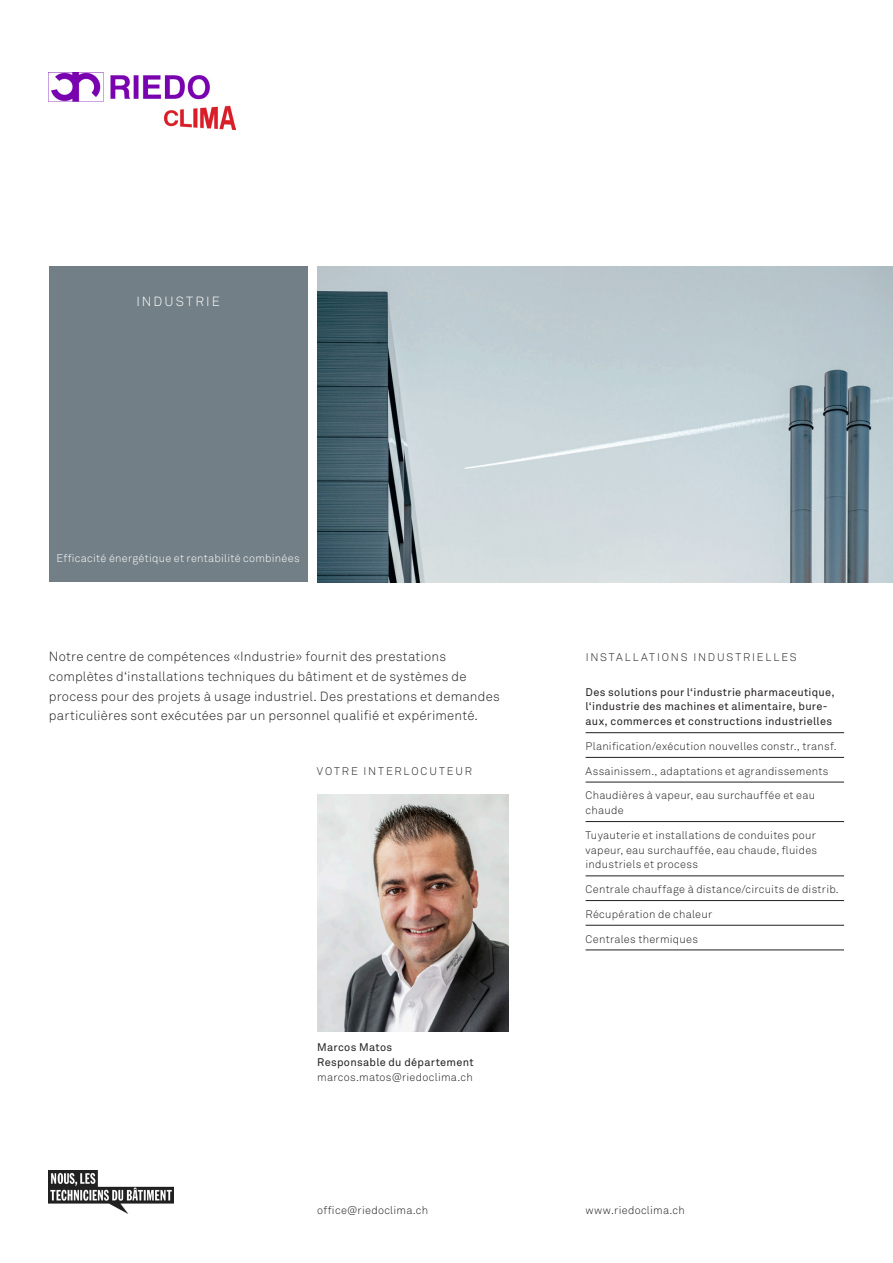
<style>
.page{position:relative;width:893px;height:1263px;background:#fff}
.page>*{position:absolute;margin:0;border:0;box-sizing:border-box;transform-origin:0 0}
.t1{font:300 13.2px/19.8px "Akkurat Std";letter-spacing:.015em;color:#231f20}
.t2{font:300 13.2px "Akkurat Std";letter-spacing:.16em;color:#fff}
.Underline-Thin{font:300 10.95px/14.9px "Akkurat Std";letter-spacing:.025em;color:#231f20}
.Underline-Bold{font:10.95px/14.9px "Akkurat Std";letter-spacing:.025em;color:#231f20}
.t3{font:300 10.95px "Akkurat Std";letter-spacing:.025em;color:#fff}
.Underline-Thin-2{font:300 10.95px "Akkurat Std";letter-spacing:.17em;color:#231f20}
.Versal{font:300 10.95px "Akkurat Std";letter-spacing:.17em;color:#231f20}
</style>
<div class="page">
<hr style="left:586px;top:732px;width:258px;height:1px;background:#231f20">
<hr style="left:586px;top:757px;width:258px;height:1px;background:#231f20">
<hr style="left:586px;top:900px;width:258px;height:1px;background:#231f20">
<hr style="left:586px;top:925px;width:258px;height:1px;background:#231f20">
<hr style="left:586px;top:950px;width:258px;height:1px;background:#231f20">
<hr style="left:586px;top:782px;width:258px;height:1px;background:#231f20">
<hr style="left:586px;top:821px;width:258px;height:1px;background:#231f20">
<hr style="left:586px;top:876px;width:258px;height:1px;background:#231f20">
<div style="left:49px;top:266px;width:258px;height:316px;background:#727f86"></div>
<img style="left:317px;top:266px;width:576px;height:316px">
<img style="left:317px;top:794px;width:192px;height:237px">
<img style="left:49px;top:72px;width:186px;height:58px">
<img style="left:49px;top:1171px;width:124px;height:42px">
<p class="t2" style="left:136px;top:293px;width:85px">INDUSTRIE</p>
<p class="t3" style="left:57px;top:552px;width:245px">Efficacité énergétique et rentabilité combinées</p>
<p class="t1" style="left:49px;top:647px;width:399px">Notre centre de compétences «Industrie» fournit des prestations</p>
<p class="t1" style="left:49px;top:666px;width:452px">complètes d‘installations techniques du bâtiment et de systèmes de process pour des projets à usage industriel. Des prestations et demandes particulières sont exécutées par un personnel qualifié et expérimenté.</p>
<p class="Versal" style="left:317px;top:764px;width:157px">VOTRE INTERLOCUTEUR</p>
<p class="Underline-Bold" style="left:317px;top:1040px;width:77px">Marcos Matos</p>
<p class="Underline-Bold" style="left:317px;top:1055px;width:158px">Responsable du département</p>
<p class="Underline-Thin" style="left:317px;top:1069px;width:157px">marcos.matos@riedoclima.ch</p>
<p class="Underline-Thin-2" style="left:586px;top:651px;width:213px">INSTALLATIONS INDUSTRIELLES</p>
<p class="Underline-Bold" style="left:586px;top:684px;width:251px">Des solutions pour l‘industrie pharmaceutique, l‘industrie des machines et alimentaire, bure&shy;aux, commerces et constructions industrielles</p>
<p class="Underline-Thin" style="left:586px;top:739px;width:253px">Planification/exécution nouvelles constr., transf.</p>
<p class="Underline-Thin" style="left:586px;top:763px;width:244px">Assainissem., adaptations et agrandissements</p>
<p class="Underline-Thin" style="left:586px;top:788px;width:231px">Chaudières à vapeur, eau surchauffée et eau chaude</p>
<p class="Underline-Thin" style="left:586px;top:827px;width:233px">Tuyauterie et installations de conduites pour vapeur, eau surchauffée, eau chaude, fluides industriels et process</p>
<p class="Underline-Thin" style="left:586px;top:882px;width:255px">Centrale chauffage à distance/circuits de distrib.</p>
<p class="Underline-Thin" style="left:586px;top:906px;width:128px">Récupération de chaleur</p>
<p class="Underline-Thin" style="left:586px;top:931px;width:114px">Centrales thermiques</p>
<p class="Underline-Thin" style="left:317px;top:1203px;width:112px">office@riedoclima.ch</p>
<p class="Underline-Thin" style="left:586px;top:1203px;width:101px">www.riedoclima.ch</p>
</div>
